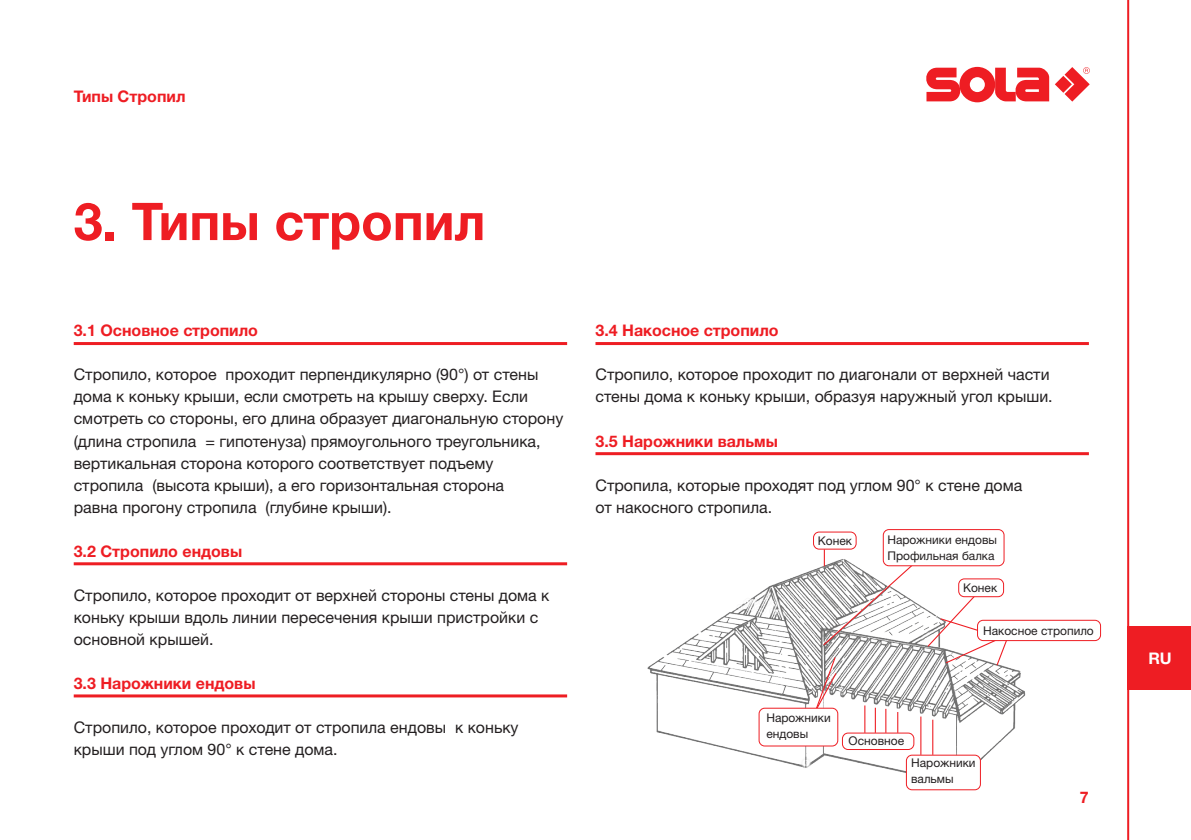
<style>
.page{position:relative;width:1191px;height:840px;background:#fff}
.page>*{position:absolute;margin:0;border:0;box-sizing:border-box;transform-origin:0 0}
.t1{font:700 52px "Helvetica Neue LTW1 G";color:#ee1d23}
.t2{font:16px/22px "Helvetica Neue LTW1 G";color:#231f20}
.t3{font:700 16px "Helvetica Neue LTW1 G";color:#ee1d23}
.t4{font:700 16px "Helvetica Neue LTW1 G";color:#fff}
.t5{font:12px/16px "Helvetica Neue LTW1 G";color:#231f20}
</style>
<div class="page">
<hr style="left:1127px;top:0;width:2px;height:839px;background:#ee1d23">
<svg style="left:926px;top:67px;width:163px;height:35px"></svg>
<div style="left:1127px;top:625px;width:64px;height:64px;background:#ee1d23"></div>
<hr style="left:74px;top:342px;width:493px;height:3px;background:#ee1d23">
<hr style="left:74px;top:562px;width:493px;height:3px;background:#ee1d23">
<hr style="left:74px;top:694px;width:493px;height:3px;background:#ee1d23">
<hr style="left:595px;top:342px;width:494px;height:3px;background:#ee1d23">
<hr style="left:595px;top:452px;width:494px;height:3px;background:#ee1d23">
<img style="left:647px;top:530px;width:382px;height:253px">
<div style="left:813px;top:531px;width:43px;height:18px;background:#fff;border-radius:6px"></div>
<div style="left:813px;top:531px;width:43px;height:18px;border:1px solid #ee1d23;border-radius:6px"></div>
<div style="left:906px;top:754px;width:74px;height:35px;background:#fff;border-radius:6px"></div>
<div style="left:906px;top:754px;width:74px;height:35px;border:1px solid #ee1d23;border-radius:6px"></div>
<svg style="left:864px;top:705px;width:1px;height:27px"></svg>
<hr style="left:874px;top:707px;width:2px;height:25px;background:#ee1d23">
<svg style="left:885px;top:708px;width:1px;height:24px"></svg>
<hr style="left:920px;top:716px;width:1px;height:38px;background:#ee1d23">
<svg style="left:897px;top:711px;width:1px;height:21px"></svg>
<hr style="left:932px;top:719px;width:1px;height:35px;background:#ee1d23">
<svg style="left:822px;top:549px;width:95px;height:97px"></svg>
<div style="left:883px;top:529px;width:121px;height:36px;background:#fff;border-radius:6px"></div>
<div style="left:883px;top:529px;width:121px;height:36px;border:1px solid #ee1d23;border-radius:6px"></div>
<div style="left:958px;top:578px;width:45px;height:18px;background:#fff;border-radius:6px"></div>
<div style="left:958px;top:578px;width:45px;height:18px;border:1px solid #ee1d23;border-radius:6px"></div>
<svg style="left:926px;top:593px;width:82px;height:73px"></svg>
<div style="left:977px;top:620px;width:123px;height:20px;background:#fff;border-radius:6px"></div>
<div style="left:977px;top:619px;width:123px;height:21px;border:1px solid #ee1d23;border-radius:6px"></div>
<svg style="left:814px;top:655px;width:23px;height:54px"></svg>
<div style="left:759px;top:707px;width:78px;height:38px;background:#fff;border-radius:6px"></div>
<div style="left:759px;top:707px;width:79px;height:38px;border:1px solid #ee1d23;border-radius:6px"></div>
<p class="t3" style="left:74px;top:87px;width:113px">Типы Стропил</p>
<h1 class="t1" style="left:74px;top:189px;width:413px">3. Типы стропил</h1>
<p class="t3" style="left:74px;top:320px;width:186px">3.1 Основное стропило</p>
<p class="t2" style="left:74px;top:363px;width:491px">Стропило, которое проходит перпендикулярно (90°) от стены дома к коньку крыши, если смотреть на крышу сверху. Если смотреть со стороны, его длина образует диагональную сторону (длина стропила = гипотенуза) прямоугольного треугольника, вертикальная сторона которого соответствует подъему стропила (высота крыши), а его горизонтальная сторона<br>равна прогону стропила (глубине крыши).</p>
<p class="t3" style="left:74px;top:540px;width:170px">3.2 Стропило ендовы</p>
<p class="t2" style="left:74px;top:583px;width:477px">Стропило, которое проходит от верхней стороны стены дома к коньку крыши вдоль линии пересечения крыши пристройки с основной крышей.</p>
<p class="t3" style="left:74px;top:672px;width:183px">3.3 Нарожники ендовы</p>
<p class="t2" style="left:74px;top:715px;width:446px">Стропило, которое проходит от стропила ендовы к коньку крыши под углом 90° к стене дома.</p>
<p class="t3" style="left:595px;top:320px;width:185px">3.4 Накосное стропило</p>
<p class="t2" style="left:595px;top:363px;width:459px">Стропило, которое проходит по диагонали от верхней части стены дома к коньку крыши, образуя наружный угол крыши.</p>
<p class="t3" style="left:595px;top:430px;width:184px">3.5 Нарожники вальмы</p>
<p class="t2" style="left:595px;top:473px;width:428px">Стропила, которые проходят под углом 90° к стене дома от накосного стропила.</p>
<p class="t5" style="left:818px;top:532px;width:36px">Конек</p>
<p class="t5" style="left:887px;top:531px;width:111px">Нарожники ендовы<br>Профильная балка</p>
<p class="t5" style="left:963px;top:579px;width:36px">Конек</p>
<p class="t5" style="left:983px;top:622px;width:112px">Накосное стропило</p>
<p class="t5" style="left:766px;top:709px;width:66px">Нарожники ендовы</p>
<p class="t5" style="left:848px;top:732px;width:57px">Основное</p>
<p class="t5" style="left:911px;top:754px;width:66px">Нарожники вальмы</p>
<p class="t3" style="left:1079px;top:786px;width:10px">7</p>
<p class="t4" style="left:1148px;top:647px;width:25px">RU</p>
</div>
